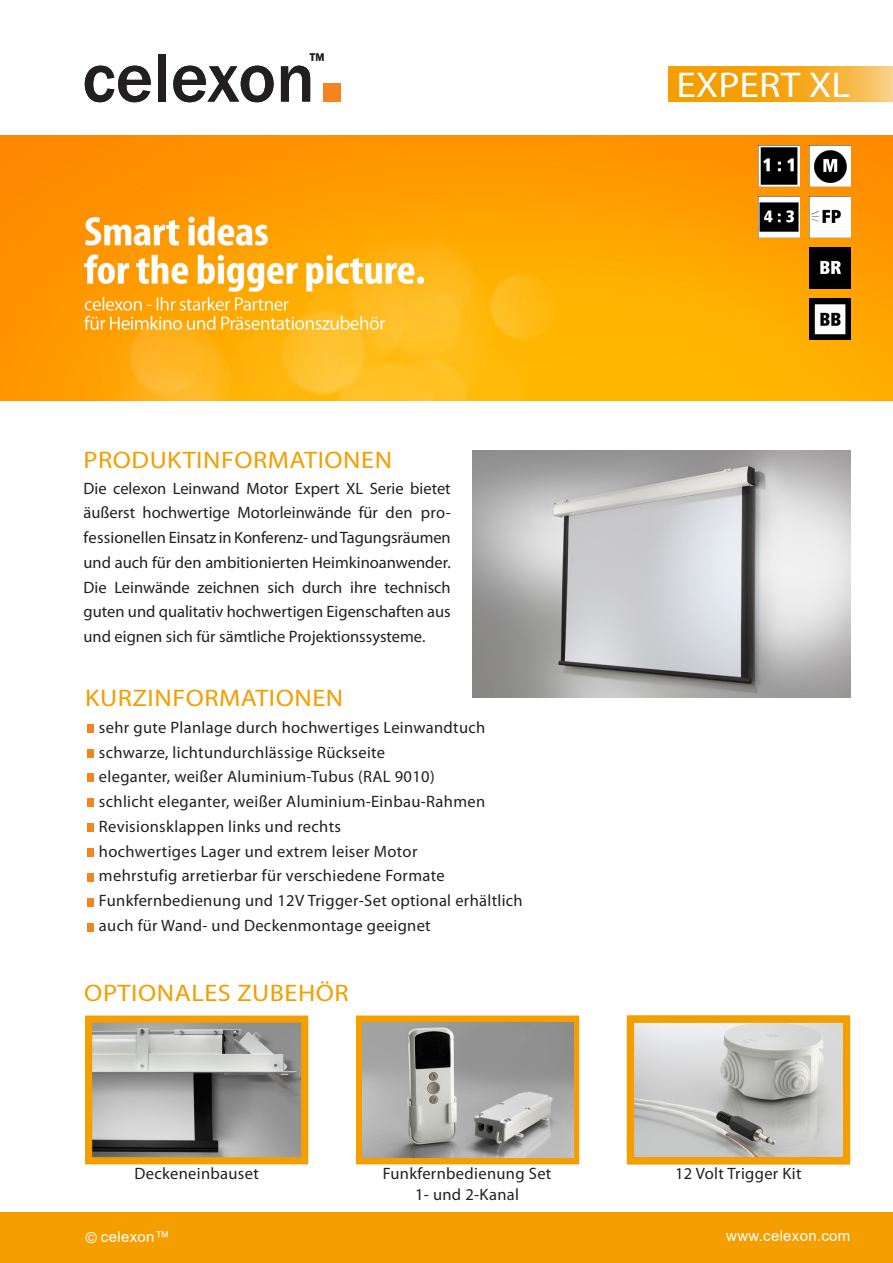
<style>
.page{position:relative;width:893px;height:1263px;background:#fff}
.page>*{position:absolute;margin:0;border:0;box-sizing:border-box;transform-origin:0 0}
.t1{font:500 71.25px "Franklin Gothic";color:#231f20}
.t2{font:36px "Myriad Pro";color:#fff;scale:1.1 1}
.t3{font:24px "Myriad Pro";letter-spacing:.02em;color:#f49e00;scale:1.1 1}
.t4{font:16.5px/24.8px "Myriad Pro";letter-spacing:.02em;color:#231f20;text-align:justify}
.t5{font:15px "Arial";letter-spacing:.02em;color:#fff}
.t6{font:500 11.25px "Franklin Gothic";color:#231f20}
.s1{font-size:142.65px;color:#f58420}
</style>
<div class="page">
<img style="left:0;top:135px;width:893px;height:266px">
<div style="left:0;top:1212px;width:893px;height:51px;background:#f49e00"></div>
<svg style="left:669px;top:66px;width:224px;height:35px;background:#f5aa21"></svg>
<div style="left:356px;top:1015px;width:223px;height:149px;border:7px solid #f49e00"></div>
<img style="left:93px;top:1023px;width:207px;height:133px">
<div style="left:85px;top:1015px;width:223px;height:149px;border:7px solid #f49e00"></div>
<img style="left:758px;top:196px;width:41px;height:41px">
<img style="left:809px;top:299px;width:41px;height:41px">
<img style="left:809px;top:196px;width:41px;height:41px">
<img style="left:809px;top:248px;width:41px;height:41px">
<img style="left:809px;top:145px;width:41px;height:41px">
<img style="left:758px;top:145px;width:41px;height:41px">
<img style="left:473px;top:450px;width:377px;height:248px">
<img style="left:362px;top:1022px;width:211px;height:135px">
<img style="left:635px;top:1023px;width:207px;height:133px">
<div style="left:627px;top:1015px;width:223px;height:149px;border:7px solid #f49e00"></div>
<p class="t1" style="left:82px;top:34px;width:269px">celexon<span class="s1">.</span></p>
<p class="t6" style="left:310px;top:51px;width:16px">TM</p>
<h3 class="t3" style="left:84px;top:447px;width:282px">PRODUKTINFORMATIONEN</h3>
<p class="t4" style="left:84px;top:476px;width:369px">Die celexon Leinwand Motor Expert XL Serie bietet äußerst hochwertige Motorleinwände für den pro&shy;fessionellen Einsatz in Konferenz- und Tagungsräumen und auch für den ambitionierten Heimkinoanwender.<br>Die Leinwände zeichnen sich durch ihre technisch guten und qualitativ hochwertigen Eigenschaften aus und eignen sich für sämtliche Projektionssysteme.</p>
<h3 class="t3" style="left:85px;top:685px;width:236px">KURZINFORMATIONEN</h3>
<p class="t4" style="left:99px;top:715px;width:425px;text-align:left">sehr gute Planlage durch hochwertiges Leinwandtuch schwarze, lichtundurchlässige Rückseite<br>eleganter, weißer Aluminium-Tubus (RAL 9010)<br>schlicht eleganter, weißer Aluminium-Einbau-Rahmen Revisionsklappen links und rechts<br>hochwertiges Lager und extrem leiser Motor<br>mehrstufig arretierbar für verschiedene Formate Funkfernbedienung und 12V Trigger-Set optional erhältlich auch für Wand- und Deckenmontage geeignet</p>
<h3 class="t3" style="left:84px;top:980px;width:242px">OPTIONALES ZUBEHÖR</h3>
<h2 class="t2" style="left:676px;top:65px;width:159px">EXPERT XL</h2>
<p class="t4" style="left:383px;top:1163px;width:170px;line-height:21px;text-align:center">Funkfernbedienung Set<br>1- und 2-Kanal</p>
<p class="t4" style="left:134px;top:1161px;width:126px">Deckeneinbauset</p>
<p class="t4" style="left:675px;top:1161px;width:128px">12 Volt Trigger Kit</p>
<p class="t5" style="left:86px;top:1226px;width:85px">© celexon™</p>
<p class="t5" style="left:726px;top:1226px;width:126px">www.celexon.com</p>
</div>
